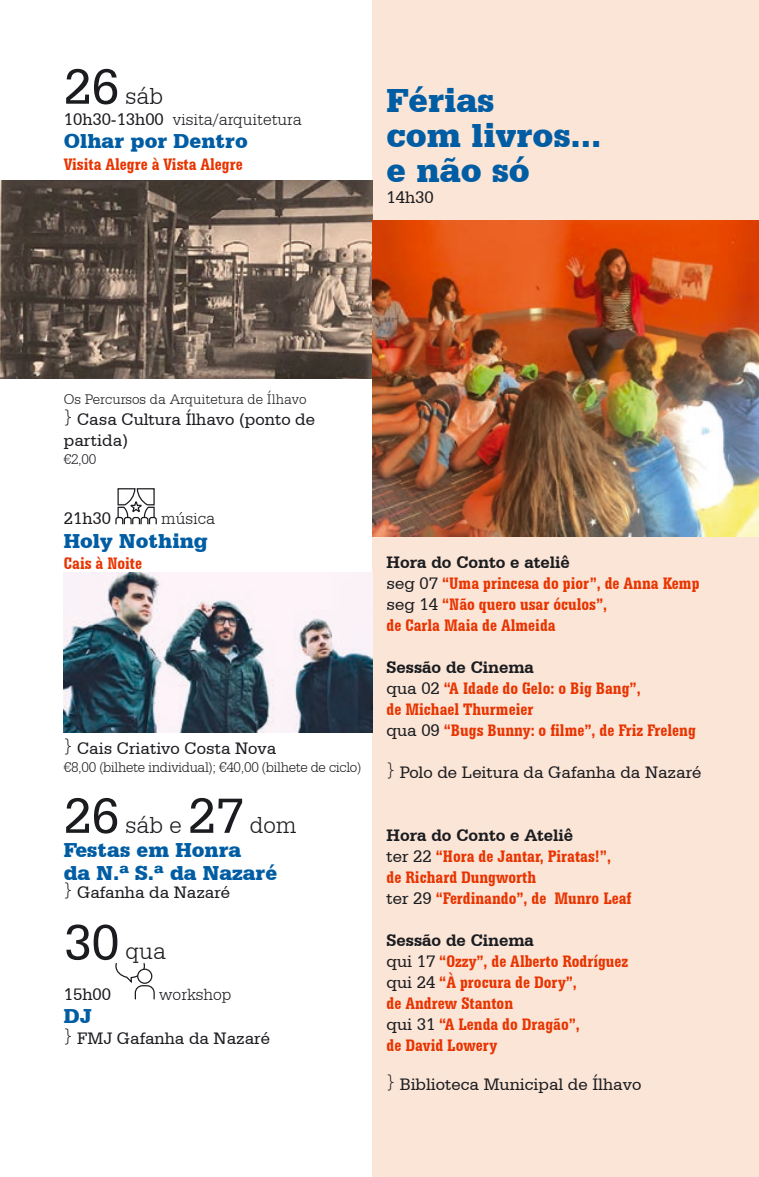
<style>
.page{position:relative;width:759px;height:1177px;background:#fff}
.page>*{position:absolute;margin:0;border:0;box-sizing:border-box;transform-origin:0 0}
.t1{font:900 35px/35px "Serifa BT";color:#005da3}
.t2{font:300 25px "Serifa BT";color:#1b1c20}
.t3{font:900 21.25px/23.8px "Serifa BT";color:#005da3}
.t4{font:700 condensed 17.5px/21px "Serifa BT";color:#e83400}
.t5{font:17.5px/21px "Serifa BT";color:#1b1c20}
.t6{font:300 17.5px "Serifa BT";color:#1b1c20}
.t7{font:300 15px "Serifa BT";letter-spacing:-.025em;color:#1b1c20}
.t8{font:300 15px "Serifa BT";color:#1b1c20}
.s1{font-weight:400;font-size:52.5px}
.s2{font-weight:400}
.s3{font-stretch:normal;color:#1b1c20}
.s4{font-weight:400;font-stretch:normal;color:#1b1c20}
</style>
<div class="page">
<div style="left:372px;top:0;width:386px;height:1176px;background:#fbe5d7"></div>
<svg style="left:115px;top:488px;width:42px;height:37px"></svg>
<img style="left:64px;top:572px;width:308px;height:160px">
<svg style="left:115px;top:963px;width:40px;height:37px"></svg>
<img style="left:0;top:180px;width:372px;height:198px">
<img style="left:372px;top:221px;width:386px;height:315px">
<h2 class="t2" style="left:64px;top:81px;width:101px"><span class="s1">26</span> sáb</h2>
<p class="t6" style="left:64px;top:109px;width:239px"><span class="s2">10h30-13h00</span> visita/arquitetura</p>
<p class="t3" style="left:64px;top:129px;width:185px">Olhar por Dentro</p>
<p class="t4" style="left:64px;top:153px;width:180px">Visita Alegre à Vista Alegre</p>
<h1 class="t1" style="left:386px;top:82px;width:216px">Férias<br>com livros... e não só</h1>
<p class="t5" style="left:386px;top:186px;width:49px">14h30</p>
<p class="t8" style="left:64px;top:390px;width:244px">Os Percursos da Arquitetura de Ílhavo</p>
<p class="t5" style="left:64px;top:408px;width:253px"><sup>}</sup> Casa Cultura Ílhavo (ponto de partida)</p>
<p class="t7" style="left:64px;top:450px;width:34px">€2,00</p>
<p class="t5" style="left:64px;top:507px;width:49px">21h30</p>
<p class="t6" style="left:161px;top:508px;width:56px">música</p>
<p class="t3" style="left:64px;top:528px;width:145px">Holy Nothing</p>
<p class="t4" style="left:64px;top:552px;width:80px">Cais à Noite</p>
<p class="t5" style="left:64px;top:737px;width:214px"><sup>}</sup> Cais Criativo Costa Nova</p>
<p class="t7" style="left:64px;top:758px;width:299px">€8,00 (bilhete individual); €40,00 (bilhete de ciclo)</p>
<h2 class="t2" style="left:64px;top:810px;width:234px"><span class="s1">26</span> sáb e <span class="s1">27</span> dom</h2>
<p class="t3" style="left:64px;top:837px;width:215px">Festas em Honra<br>da N.ª S.ª da Nazaré</p>
<p class="t5" style="left:64px;top:881px;width:168px"><sup>}</sup> Gafanha da Nazaré</p>
<h2 class="t2" style="left:64px;top:936px;width:104px"><span class="s1">30</span> qua</h2>
<p class="t5" style="left:64px;top:983px;width:49px">15h00</p>
<p class="t6" style="left:159px;top:983px;width:74px">workshop</p>
<p class="t3" style="left:64px;top:1003px;width:29px">DJ</p>
<p class="t5" style="left:64px;top:1027px;width:207px"><sup>}</sup> FMJ Gafanha da Nazaré</p>
<p class="t4" style="left:386px;top:551px;width:314px"><span class="s3">Hora do Conto e ateliê<br></span><span class="s4">seg 07</span> “Uma princesa do pior”, de Anna Kemp <span class="s4">seg 14</span> “Não quero usar óculos”,<br>de Carla Maia de Almeida</p>
<p class="t4" style="left:386px;top:656px;width:311px"><span class="s3">Sessão de Cinema<br></span><span class="s4">qua 02</span> “A Idade do Gelo: o Big Bang”,<br>de Michael Thurmeier<br><span class="s4">qua 09</span> “Bugs Bunny: o filme”, de Friz Freleng</p>
<p class="t5" style="left:386px;top:761px;width:316px"><sup>}</sup> Polo de Leitura da Gafanha da Nazaré</p>
<p class="t4" style="left:386px;top:824px;width:246px"><span class="s3">Hora do Conto e Ateliê<br></span><span class="s4">ter 22</span> “Hora de Jantar, Piratas!”,<br>de Richard Dungworth<br><span class="s4">ter 29</span> “Ferdinando”, de Munro Leaf</p>
<p class="t4" style="left:386px;top:929px;width:243px"><span class="s3">Sessão de Cinema<br></span><span class="s4">qui 17</span> “Ozzy”, de Alberto Rodríguez <span class="s4">qui 24</span> “À procura de Dory”,<br>de Andrew Stanton<br><span class="s4">qui 31</span> “A Lenda do Dragão”,<br>de David Lowery</p>
<p class="t5" style="left:386px;top:1073px;width:256px"><sup>}</sup> Biblioteca Municipal de Ílhavo</p>
</div>
